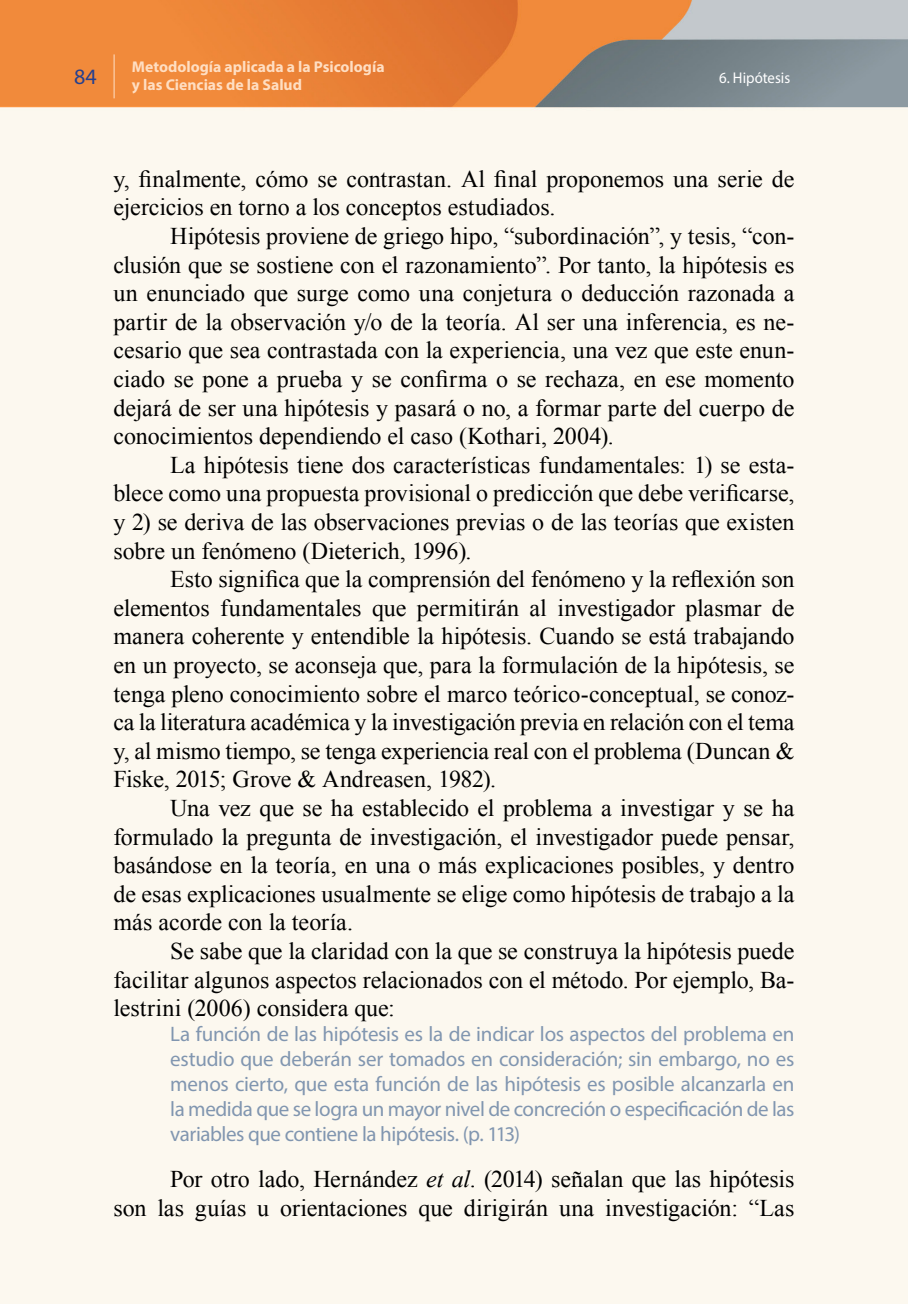
<style>
.page{position:relative;width:908px;height:1304px;background:#fff}
.page>*{position:absolute;margin:0;border:0;box-sizing:border-box;transform-origin:0 0}
.Txt_general_Times_12{font:24px/28.6px "Times New Roman";letter-spacing:-.005em;color:#000;text-align:justify}
.t1{font:22px "Myriad Pro";color:#25408f}
.Cita_textual_Myriad{font:21px/25px "Myriad Pro";letter-spacing:-.025em;color:#8196b0;text-align:justify}
.t2{font:700 15.6px/18px "Myriad Pro";color:#ffdec2}
.t3{font:15.6px "Myriad Pro";color:#fff;scale:.95 1}
.s1{font-style:italic}
</style>
<div class="page">
<img style="left:0;top:0;width:907px;height:1304px">
<hr style="left:114px;top:54px;width:1px;height:44px;background:#ffe0c6">
<p class="t1" style="left:74px;top:63px;width:24px">84</p>
<p class="t2" style="left:132px;top:58px;width:254px">Metodología aplicada a la Psicología y las Ciencias de la Salud</p>
<p class="t3" style="left:718px;top:68px;width:76px">6. Hipótesis</p>
<p class="Txt_general_Times_12" style="left:113px;top:164px;width:682px">y, finalmente, cómo se contrastan. Al final proponemos una serie de ejercicios en torno a los conceptos estudiados.</p>
<p class="Txt_general_Times_12" style="left:113px;top:221px;width:682px;text-indent:57px">Hipótesis proviene de griego hipo, “subordinación”, y tesis, “con&shy;clusión que se sostiene con el razonamiento”. Por tanto, la hipótesis es un enunciado que surge como una conjetura o deducción razonada a partir de la observación y/o de la teoría. Al ser una inferencia, es ne&shy;cesario que sea contrastada con la experiencia, una vez que este enun&shy;ciado se pone a prueba y se confirma o se rechaza, en ese momento dejará de ser una hipótesis y pasará o no, a formar parte del cuerpo de conocimientos dependiendo el caso (Kothari, 2004).</p>
<p class="Txt_general_Times_12" style="left:113px;top:450px;width:682px;text-indent:57px">La hipótesis tiene dos características fundamentales: 1) se esta&shy;blece como una propuesta provisional o predicción que debe verificarse, y 2) se deriva de las observaciones previas o de las teorías que existen sobre un fenómeno (Dieterich, 1996).</p>
<p class="Txt_general_Times_12" style="left:113px;top:564px;width:682px;text-indent:57px">Esto significa que la comprensión del fenómeno y la reflexión son elementos fundamentales que permitirán al investigador plasmar de manera coherente y entendible la hipótesis. Cuando se está trabajando en un proyecto, se aconseja que, para la formulación de la hipótesis, se tenga pleno conocimiento sobre el marco teórico-conceptual, se conoz&shy;ca la literatura académica y la investigación previa en relación con el tema y, al mismo tiempo, se tenga experiencia real con el problema (Duncan &amp; Fiske, 2015; Grove &amp; Andreasen, 1982).</p>
<p class="Txt_general_Times_12" style="left:113px;top:793px;width:682px;text-indent:57px">Una vez que se ha establecido el problema a investigar y se ha formulado la pregunta de investigación, el investigador puede pensar, basándose en la teoría, en una o más explicaciones posibles, y dentro de esas explicaciones usualmente se elige como hipótesis de trabajo a la más acorde con la teoría.</p>
<p class="Txt_general_Times_12" style="left:113px;top:936px;width:682px;text-indent:57px">Se sabe que la claridad con la que se construya la hipótesis puede facilitar algunos aspectos relacionados con el método. Por ejemplo, Ba&shy;lestrini (2006) considera que:</p>
<p class="Cita_textual_Myriad" style="left:170px;top:1021px;width:625px">La función de las hipótesis es la de indicar los aspectos del problema en estudio que deberán ser tomados en consideración; sin embargo, no es menos cierto, que esta función de las hipótesis es posible alcanzarla en la medida que se logra un mayor nivel de concreción o especificación de las variables que contiene la hipótesis. (p. 113)</p>
<p class="Txt_general_Times_12" style="left:113px;top:1164px;width:682px;text-align:right">Por otro lado, Hernández <span class="s1">et al</span>. (2014) señalan que las hipótesis<br>son las guías u orientaciones que dirigirán una investigación: “Las</p>
</div>
